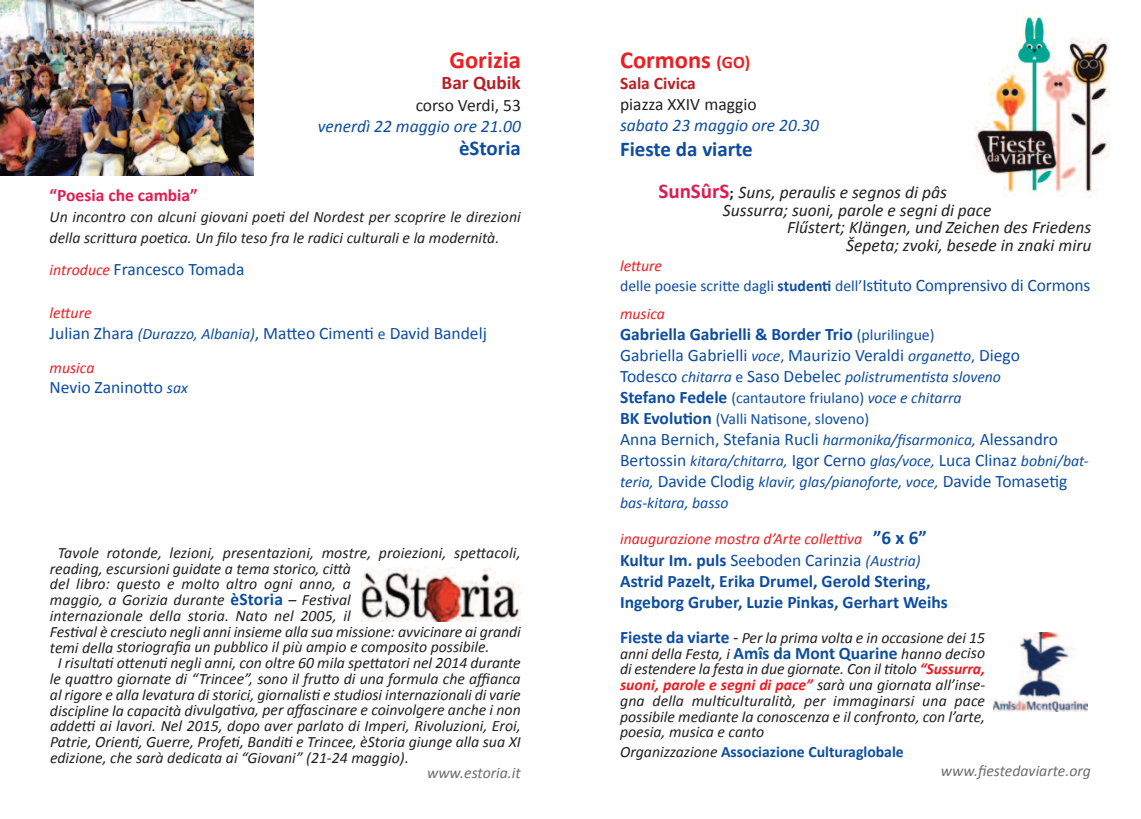
<style>
.page{position:relative;width:1141px;height:819px;background:#fff}
.page>*{position:absolute;margin:0;border:0;box-sizing:border-box;transform-origin:0 0}
.t1{font:700 24.5px "Calibri";color:#ee1d23}
.t2{font:700 21px "Calibri";color:#0d4da1}
.t3{font:700 19.25px "Calibri";color:#b72025}
.t4{font:17.5px/21px "Calibri";color:#0d4da1}
.t5{font:italic 17.5px "Calibri";color:#231f20}
.t6{font:700 17.5px/21px "Calibri";color:#0d4da1}
.t7{font:italic 17.5px "Calibri";color:#0d4da1}
.t8{font:17.5px "Calibri";color:#231f20}
.t9{font:700 17.5px "Calibri";color:#e11b50}
.t10{font:700 17.5px "Calibri";color:#b72025}
.t11{font:italic 15.75px/15.8px "Calibri";color:#231f20;text-align:justify}
.t12{font:italic 15.75px/21px "Calibri";color:#0d4da1}
.t13{font:15.75px/20.3px "Calibri";color:#0d4da1}
.t14{font:italic 15.75px "Calibri";color:#ee1d23}
.t15{font:700 15.75px "Calibri";color:#0d4da1}
.t16{font:italic 15.75px "Calibri";color:#6c6d70}
.s1{font-style:italic;font-size:15.75px;color:#ee1d23}
.s2{font-style:italic;font-size:15.75px}
.s3{font-size:15.75px}
.s4{font-weight:700;font-style:normal;font-size:17.5px;color:#0d4da1}
.s5{font-style:normal}
.s6{font-size:17.5px}
.s7{font-weight:700;font-style:normal;font-size:21px;color:#e11b50}
.s8{font-weight:700;font-style:normal;font-size:15.75px}
.s9{font-style:italic;color:#ee1d23}
.s10{font-weight:700}
.s11{font-style:normal;font-size:17.5px}
.s12{font-weight:700;font-style:normal;font-size:17.5px}
.s13{font-weight:700;font-style:normal;font-size:19.25px;color:#0d4da1}
.s14{font-weight:400}
.s15{font-weight:400;font-style:italic;font-size:15.75px}
.s16{font-weight:700;color:#ee1d23}
.s17{font-weight:400;font-style:italic;color:#231f20}
</style>
<div class="page">
<img style="left:994px;top:632px;width:93px;height:79px">
<img style="left:0;top:0;width:254px;height:176px">
<img style="left:361px;top:567px;width:160px;height:54px">
<img style="left:976px;top:12px;width:133px;height:185px">
<h1 class="t1" style="left:450px;top:50px;width:73px">Gorizia</h1>
<p class="t3" style="left:442px;top:75px;width:81px">Bar Qubik</p>
<p class="t8" style="left:416px;top:98px;width:107px">corso Verdi, 53</p>
<p class="t7" style="left:318px;top:119px;width:205px">venerdì 22 maggio ore 21.00</p>
<h2 class="t2" style="left:459px;top:140px;width:63px">èStoria</h2>
<p class="t9" style="left:50px;top:188px;width:150px">“Poesia che cambia”</p>
<p class="t11" style="left:50px;top:207px;width:473px;line-height:21px">Un incontro con alcuni giovani poeti del Nordest per scoprire le direzioni della scrittura poetica. Un filo teso fra le radici culturali e la modernità.</p>
<p class="t4" style="left:50px;top:260px;width:196px"><span class="s1">introduce</span> Francesco Tomada</p>
<p class="t14" style="left:50px;top:306px;width:44px">letture</p>
<p class="t4" style="left:50px;top:324px;width:439px">Julian Zhara <span class="s2">(Durazzo, Albania)</span>, Matteo Cimenti <span class="s3">e</span> David Bandelj</p>
<p class="t14" style="left:50px;top:361px;width:46px">musica</p>
<p class="t4" style="left:50px;top:378px;width:140px">Nevio Zaninotto <span class="s2">sax</span></p>
<p class="t11" style="left:58px;top:546px;width:464px">Tavole rotonde, lezioni, presentazioni, mostre, proiezioni, spettacoli,</p>
<p class="t11" style="left:50px;top:562px;width:303px">reading, escursioni guidate a tema storico, città</p>
<p class="t11" style="left:50px;top:577px;width:303px">del libro: questo e molto altro ogni anno, a</p>
<p class="t11" style="left:50px;top:593px;width:302px">maggio, a Gorizia durante <span class="s4">èStoria</span> – Festival</p>
<p class="t11" style="left:50px;top:609px;width:302px">internazionale della storia. Nato nel 2005, il</p>
<p class="t11" style="left:50px;top:624px;width:472px">Festival è cresciuto negli anni insieme alla sua missione: avvicinare ai grandi</p>
<p class="t11" style="left:50px;top:640px;width:441px">temi della storiografia un pubblico il più ampio e composito possibile.</p>
<p class="t11" style="left:58px;top:656px;width:464px">I risultati ottenuti negli anni, con oltre 60 mila spettatori nel 2014 durante</p>
<p class="t11" style="left:50px;top:672px;width:472px">le quattro giornate di “Trincee”, sono il frutto di una formula che affianca</p>
<p class="t11" style="left:50px;top:687px;width:472px">al rigore e alla levatura di storici, giornalisti e studiosi internazionali di varie</p>
<p class="t11" style="left:50px;top:703px;width:472px">discipline la capacità divulgativa, per affascinare e coinvolgere anche i non</p>
<p class="t11" style="left:50px;top:719px;width:472px">addetti ai lavori. Nel 2015, dopo aver parlato di Imperi, Rivoluzioni, Eroi,</p>
<p class="t11" style="left:50px;top:735px;width:472px">Patrie, Orienti, Guerre, Profeti, Banditi e Trincee, èStoria giunge alla sua XI</p>
<p class="t11" style="left:50px;top:750px;width:360px">edizione, che sarà dedicata ai “Giovani” (21-24 maggio)<span class="s5">.</span></p>
<p class="t16" style="left:427px;top:766px;width:95px">www.estoria.it</p>
<h1 class="t1" style="left:620px;top:50px;width:132px">Cormons <span class="s6">(GO)</span></h1>
<p class="t10" style="left:620px;top:76px;width:77px">Sala Civica</p>
<p class="t8" style="left:620px;top:97px;width:138px">piazza XXIV maggio</p>
<p class="t7" style="left:620px;top:118px;width:201px">sabato 23 maggio ore 20.30</p>
<h2 class="t2" style="left:620px;top:140px;width:134px">Fieste da viarte</h2>
<p class="t5" style="left:658px;top:185px;width:290px"><span class="s7">SunSûrS</span><span class="s8">;</span> Suns, peraulis e segnos di pâs</p>
<p class="t5" style="left:723px;top:203px;width:270px">Sussurra; suoni, parole e segni di pace</p>
<p class="t5" style="left:787px;top:220px;width:306px">Flűstert; Klängen, und Zeichen des Friedens</p>
<p class="t5" style="left:846px;top:238px;width:247px">Šepeta; zvoki, besede in znaki miru</p>
<p class="t13" style="left:620px;top:256px;width:472px"><span class="s9">letture<br></span>delle poesie scritte dagli <span class="s10">studenti</span> dell’<span class="s6">Istituto Comprensivo di Cormons</span></p>
<p class="t14" style="left:620px;top:307px;width:46px">musica</p>
<p class="t4" style="left:620px;top:325px;width:401px"><span class="s10">Gabriella Gabrielli &amp; Border Trio</span> <span class="s3">(plurilingue)<br></span>Gabriella Gabrielli <span class="s2">voce</span><span class="s3">,</span> Maurizio Veraldi <span class="s2">organetto</span><span class="s3">,</span> Diego</p>
<p class="t12" style="left:620px;top:367px;width:382px"><span class="s11">Todesco</span> chitarra <span class="s5">e</span> <span class="s11">Saso Debelec</span> polistrumentista sloveno<br><span class="s12">Stefano Fedele</span> <span class="s5">(cantautore friulano)</span> voce e chitarra<br><span class="s12">BK Evolution</span> <span class="s5">(Valli Natisone, sloveno)</span></p>
<p class="t4" style="left:620px;top:430px;width:439px">Anna Bernich, Stefania Rucli <span class="s2">harmonika/fisarmonica,</span> Alessandro</p>
<p class="t12" style="left:620px;top:451px;width:470px"><span class="s11">Bertossin</span> kitara/chitarra, <span class="s11">Igor Cerno</span> glas/voce, <span class="s11">Luca Clinaz</span> bobni/bat&shy;teria, <span class="s11">Davide Clodig</span> klavir, glas/pianoforte, voce, <span class="s11">Davide Tomasetig </span>bas-kitara, basso</p>
<p class="t14" style="left:620px;top:532px;width:308px">inaugurazione mostra d’Arte collettiva <span class="s13">”6 x 6”</span></p>
<p class="t6" style="left:620px;top:551px;width:329px">Kultur Im. puls <span class="s14">Seeboden Carinzia</span> <span class="s15">(Austria)<br></span>Astrid Pazelt, Erika Drumel, Gerold Stering,<br>Ingeborg Gruber, Luzie Pinkas, Gerhart Weihs</p>
<p class="t11" style="left:620px;top:631px;width:367px"><span class="s4">Fieste da viarte</span> <span class="s6">-</span> Per la prima volta e in occasione dei 15 anni della Festa, i <span class="s4">Amîs da Mont Quarine</span> hanno deciso di estendere la festa in due giornate. Con il titolo <span class="s16">“Sussurra, suoni, parole e segni di pace”</span> sarà una giornata all’inse&shy;gna della multiculturalità, per immaginarsi una pace possibile mediante la conoscenza e il confronto, con l’arte, poesia, musica e canto</p>
<p class="t15" style="left:620px;top:744px;width:285px"><span class="s17">Organizzazione</span> Associazione Culturaglobale</p>
<p class="t16" style="left:941px;top:764px;width:152px">www.fiestedaviarte.org</p>
</div>
